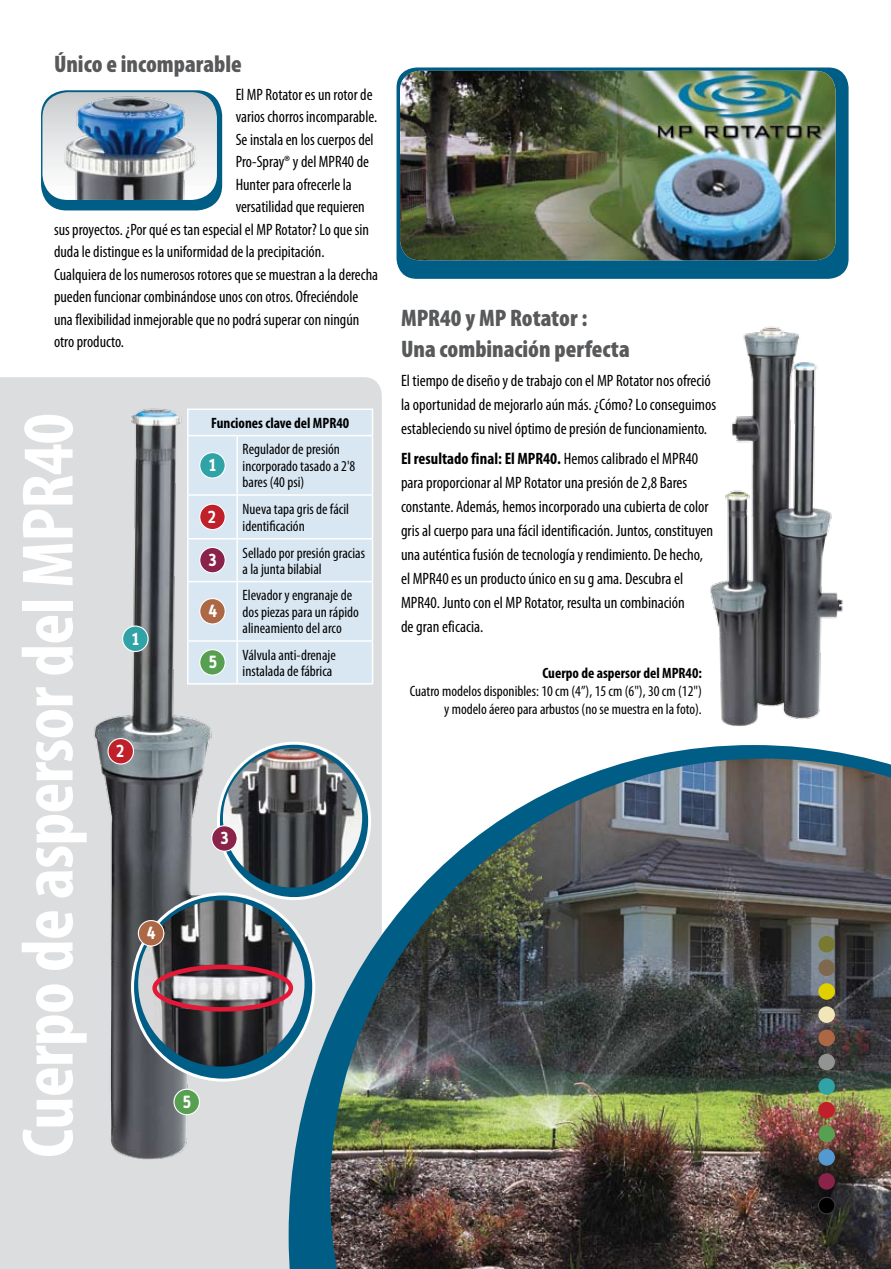
<style>
.page{position:relative;width:891px;height:1269px;background:#fff}
.page>*{position:absolute;margin:0;border:0;box-sizing:border-box;transform-origin:0 0}
.t1{font:700 condensed 73.5px "Myriad Pro";letter-spacing:-.01em;color:#fff}
.t2{font:900 condensed 24px/31.5px "Myriad Pro";color:#58595b}
.t3{font:700 18px "Info";color:#fff}
.t4{font:condensed 16.5px/24px "Myriad Pro";color:#000}
.t5{font:condensed 15px/16.5px "Myriad Pro";color:#000}
.t6{font:700 condensed 15px "Myriad Pro";color:#000}
.s1{font-weight:700}
</style>
<div class="page">
<div style="left:0;top:377px;width:382px;height:892px;background:#dcddde"></div>
<svg style="left:289px;top:745px;width:581px;height:524px"></svg>
<img style="left:330px;top:759px;width:561px;height:510px">
<div style="left:397px;top:67px;width:452px;height:212px;background:#005e86;border-radius:20px"></div>
<img style="left:400px;top:71px;width:436px;height:189px">
<img style="left:710px;top:326px;width:133px;height:400px">
<img style="left:59px;top:390px;width:186px;height:796px">
<svg style="left:218px;top:743px;width:152px;height:156px;fill:#005e86"></svg>
<div style="left:217px;top:742px;width:154px;height:158px;border:3px solid #fff;border-radius:50%"></div>
<img style="left:223px;top:748px;width:139px;height:140px;border-radius:70px">
<svg style="left:133px;top:894px;width:181px;height:186px;fill:#005e86"></svg>
<img style="left:138px;top:900px;width:167px;height:167px;border-radius:83px">
<div style="left:152px;top:965px;width:141px;height:47px;border:4px solid #e31937;border-radius:50%"></div>
<div style="left:41px;top:90px;width:181px;height:120px;background:#005e86;border-radius:25px"></div>
<img style="left:42px;top:92px;width:175px;height:108px">
<div style="left:818px;top:983px;width:17px;height:17px;background:#e0d000;border-radius:50%"></div>
<div style="left:818px;top:1006px;width:17px;height:17px;background:#f0e6b8;border-radius:50%"></div>
<div style="left:818px;top:1030px;width:17px;height:16px;background:#ac6844;border-radius:50%"></div>
<div style="left:818px;top:1054px;width:17px;height:16px;background:#929393;border-radius:50%"></div>
<div style="left:818px;top:1078px;width:17px;height:17px;background:#30a3a6;border-radius:50%"></div>
<div style="left:818px;top:1102px;width:17px;height:16px;background:#bf202a;border-radius:50%"></div>
<div style="left:818px;top:1197px;width:17px;height:17px;background:#000;border-radius:50%"></div>
<div style="left:818px;top:1197px;width:17px;height:17px;border:1px solid #414142;border-radius:50%"></div>
<div style="left:818px;top:1149px;width:17px;height:17px;background:#5599d3;border-radius:50%"></div>
<div style="left:818px;top:1173px;width:17px;height:17px;background:#8a2349;border-radius:50%"></div>
<div style="left:818px;top:959px;width:17px;height:17px;background:#7e694e;border-radius:50%"></div>
<div style="left:818px;top:936px;width:17px;height:16px;background:#797a31;border-radius:50%"></div>
<div style="left:818px;top:1126px;width:17px;height:16px;background:#58a051;border-radius:50%"></div>
<div style="left:188px;top:410px;width:184px;height:273px;background:#d9e7f2"></div>
<hr style="left:187px;top:409px;width:50px;height:1px;background:#fff">
<svg style="left:187px;top:410px;width:1px;height:25px"></svg>
<hr style="left:237px;top:409px;width:136px;height:1px;background:#fff">
<svg style="left:372px;top:410px;width:1px;height:25px"></svg>
<hr style="left:187px;top:435px;width:50px;height:1px;background:#fff">
<hr style="left:187px;top:436px;width:1px;height:58px;background:#fff">
<hr style="left:237px;top:435px;width:136px;height:1px;background:#fff">
<hr style="left:236px;top:436px;width:2px;height:58px;background:#fff">
<hr style="left:372px;top:436px;width:1px;height:58px;background:#fff">
<hr style="left:187px;top:494px;width:50px;height:2px;background:#fff">
<hr style="left:187px;top:496px;width:1px;height:42px;background:#fff">
<hr style="left:237px;top:494px;width:136px;height:2px;background:#fff">
<hr style="left:236px;top:496px;width:2px;height:42px;background:#fff">
<hr style="left:372px;top:496px;width:1px;height:42px;background:#fff">
<hr style="left:187px;top:538px;width:50px;height:1px;background:#fff">
<hr style="left:187px;top:539px;width:1px;height:42px;background:#fff">
<hr style="left:237px;top:538px;width:136px;height:1px;background:#fff">
<hr style="left:236px;top:539px;width:2px;height:42px;background:#fff">
<hr style="left:372px;top:539px;width:1px;height:42px;background:#fff">
<hr style="left:187px;top:581px;width:50px;height:1px;background:#fff">
<hr style="left:187px;top:582px;width:1px;height:58px;background:#fff">
<hr style="left:237px;top:581px;width:136px;height:1px;background:#fff">
<hr style="left:236px;top:582px;width:2px;height:58px;background:#fff">
<hr style="left:372px;top:582px;width:1px;height:58px;background:#fff">
<hr style="left:187px;top:640px;width:50px;height:2px;background:#fff">
<hr style="left:187px;top:642px;width:1px;height:41px;background:#fff">
<hr style="left:237px;top:640px;width:136px;height:2px;background:#fff">
<hr style="left:236px;top:642px;width:2px;height:41px;background:#fff">
<hr style="left:372px;top:642px;width:1px;height:41px;background:#fff">
<hr style="left:187px;top:683px;width:50px;height:2px;background:#fff">
<hr style="left:237px;top:683px;width:136px;height:2px;background:#fff">
<div style="left:200px;top:453px;width:25px;height:25px;background:#30a3a6;border-radius:50%"></div>
<div style="left:199px;top:452px;width:27px;height:27px;border:1px solid #fff;border-radius:50%"></div>
<div style="left:200px;top:504px;width:25px;height:26px;background:#bf202a;border-radius:50%"></div>
<div style="left:199px;top:504px;width:27px;height:26px;border:1px solid #fff;border-radius:50%"></div>
<div style="left:200px;top:547px;width:25px;height:26px;background:#8a2349;border-radius:50%"></div>
<div style="left:199px;top:547px;width:27px;height:26px;border:1px solid #fff;border-radius:50%"></div>
<div style="left:200px;top:599px;width:25px;height:25px;background:#ac6844;border-radius:50%"></div>
<div style="left:199px;top:598px;width:27px;height:27px;border:1px solid #fff;border-radius:50%"></div>
<div style="left:200px;top:650px;width:25px;height:25px;background:#58a051;border-radius:50%"></div>
<div style="left:199px;top:649px;width:27px;height:27px;border:1px solid #fff;border-radius:50%"></div>
<div style="left:108px;top:739px;width:25px;height:25px;background:#bf202a;border-radius:50%"></div>
<div style="left:107px;top:738px;width:27px;height:27px;border:1px solid #fff;border-radius:50%"></div>
<div style="left:138px;top:921px;width:26px;height:25px;background:#ac6844;border-radius:50%"></div>
<div style="left:138px;top:920px;width:26px;height:27px;border:1px solid #fff;border-radius:50%"></div>
<div style="left:123px;top:626px;width:25px;height:26px;background:#30a3a6;border-radius:50%"></div>
<div style="left:122px;top:626px;width:27px;height:26px;border:1px solid #fff;border-radius:50%"></div>
<div style="left:212px;top:826px;width:25px;height:25px;background:#8a2349;border-radius:50%"></div>
<div style="left:211px;top:825px;width:27px;height:27px;border:1px solid #fff;border-radius:50%"></div>
<div style="left:174px;top:1089px;width:25px;height:26px;background:#58a051;border-radius:50%"></div>
<div style="left:173px;top:1089px;width:27px;height:26px;border:1px solid #fff;border-radius:50%"></div>
<h2 class="t2" style="left:54px;top:49px;width:189px">Único e incomparable</h2>
<p class="t4" style="left:236px;top:82px;width:138px">El MP Rotator es un rotor de</p>
<p class="t4" style="left:236px;top:105px;width:143px">varios chorros incomparable.</p>
<p class="t4" style="left:236px;top:127px;width:140px">Se instala en los cuerpos del</p>
<p class="t4" style="left:236px;top:150px;width:135px">Pro-Spray® y del MPR40 de</p>
<p class="t4" style="left:236px;top:172px;width:118px">Hunter para ofrecerle la</p>
<p class="t4" style="left:236px;top:195px;width:131px">versatilidad que requieren</p>
<p class="t4" style="left:54px;top:217px;width:316px">sus proyectos. ¿Por qué es tan especial el MP Rotator? Lo que sin</p>
<p class="t4" style="left:54px;top:240px;width:272px">duda le distingue es la uniformidad de la precipitación.</p>
<p class="t4" style="left:54px;top:262px;width:326px">Cualquiera de los numerosos rotores que se muestran a la derecha</p>
<p class="t4" style="left:54px;top:285px;width:306px">pueden funcionar combinándose unos con otros. Ofreciéndole</p>
<p class="t4" style="left:54px;top:307px;width:307px">una flexibilidad inmejorable que no podrá superar con ningún</p>
<p class="t4" style="left:54px;top:330px;width:72px">otro producto.</p>
<h1 class="t1" style="left:2px;top:1158px;width:746px;rotate:-90deg">Cuerpo de aspersor del MPR40</h1>
<p class="t3" style="left:131px;top:629px;width:10px">1</p>
<p class="t3" style="left:116px;top:741px;width:10px">2</p>
<p class="t3" style="left:147px;top:923px;width:10px">4</p>
<p class="t6" style="left:211px;top:414px;width:140px">Funciones clave del MPR40</p>
<p class="t3" style="left:208px;top:455px;width:10px">1</p>
<p class="t5" style="left:243px;top:441px;width:114px">Regulador de presión incorporado tasado a 2'8 bares (40 psi)</p>
<p class="t3" style="left:208px;top:507px;width:10px">2</p>
<p class="t5" style="left:243px;top:501px;width:108px">Nueva tapa gris de fácil identificación</p>
<p class="t3" style="left:208px;top:550px;width:10px">3</p>
<p class="t5" style="left:243px;top:544px;width:124px">Sellado por presión gracias a la junta bilabial</p>
<p class="t3" style="left:208px;top:601px;width:10px">4</p>
<p class="t5" style="left:243px;top:587px;width:118px">Elevador y engranaje de dos piezas para un rápido alineamiento del arco</p>
<p class="t3" style="left:208px;top:652px;width:10px">5</p>
<p class="t5" style="left:243px;top:646px;width:95px">Válvula anti-drenaje instalada de fábrica</p>
<p class="t3" style="left:220px;top:828px;width:10px">3</p>
<p class="t3" style="left:183px;top:1092px;width:10px">5</p>
<h2 class="t2" style="left:401px;top:302px;width:230px">MPR40 y MP Rotator :<br>Una combinación perfecta</h2>
<p class="t4" style="left:401px;top:369px;width:317px">El tiempo de diseño y de trabajo con el MP Rotator nos ofreció la oportunidad de mejorarlo aún más. ¿Cómo? Lo conseguimos estableciendo su nivel óptimo de presión de funcionamiento.</p>
<p class="t4" style="left:401px;top:446px;width:314px"><span class="s1">El resultado final: El MPR40.</span> Hemos calibrado el MPR40 para proporcionar al MP Rotator una presión de 2,8 Bares constante. Además, hemos incorporado una cubierta de color gris al cuerpo para una fácil identificación. Juntos, constituyen una auténtica fusión de tecnología y rendimiento. De hecho, el MPR40 es un producto único en su g ama. Descubra el MPR40. Junto con el MP Rotator, resulta un combinación<br>de gran eficacia.</p>
<p class="t6" style="left:542px;top:663px;width:161px">Cuerpo de aspersor del MPR40:</p>
<p class="t5" style="left:410px;top:681px;width:293px;line-height:18px;text-align:right">Cuatro modelos disponibles: 10 cm (4”), 15 cm (6"), 30 cm (12") y modelo áereo para arbustos (no se muestra en la foto).</p>
</div>
